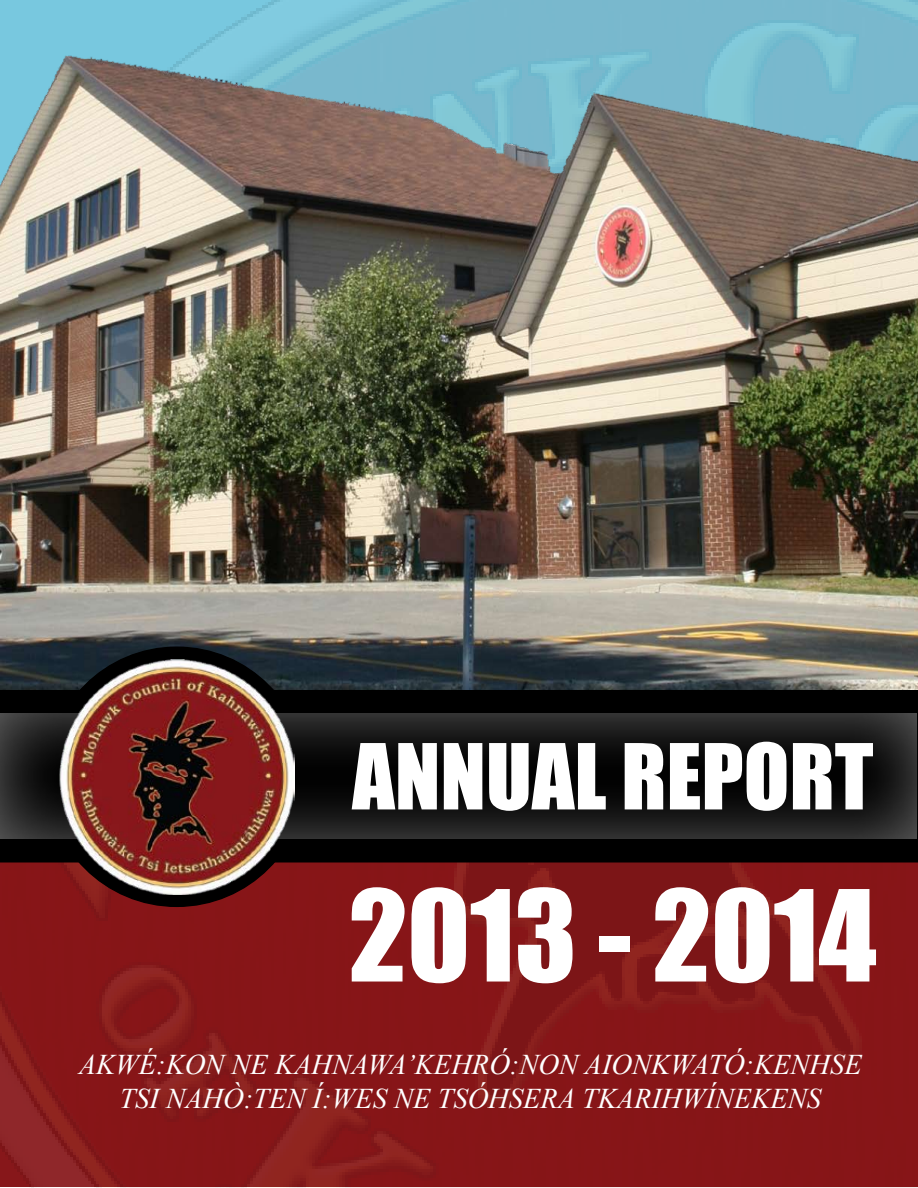
<style>
.page{position:relative;width:918px;height:1188px;background:#fff}
.page>*{position:absolute;margin:0;border:0;box-sizing:border-box;transform-origin:0 0}
.t1{font:117px "Impact";color:#fff}
.t2{font:84px "Impact";color:#fff}
.t3{font:italic 28.5px/34.2px "Times New Roman";color:#fff;text-align:center}
</style>
<div class="page">
<img style="left:0;top:0;width:917px;height:1188px">
<img style="left:0;top:10px;width:918px;height:680px">
<div style="left:1px;top:691px;width:916px;height:171px;background:#000"></div>
<div style="left:0;top:690px;width:918px;height:172px;border:2px solid #000"></div>
<div style="left:47px;top:647px;width:259px;height:259px;background:#000;border-radius:50%"></div>
<div style="left:0;top:711px;width:918px;height:129px;background:#fff;opacity:.42"></div>
<img style="left:59px;top:659px;width:235px;height:235px">
<h2 class="t2" style="left:352px;top:711px;width:523px">ANNUAL REPORT</h2>
<h1 class="t1" style="left:349px;top:845px;width:530px">2013 - 2014</h1>
<p class="t3" style="left:79px;top:1047px;width:785px">AKWÉ:KON NE KAHNAWA’KEHRÓ:NON AIONKWATÓ:KENHSE<br>TSI NAHÒ:TEN Í:WES NE TSÓHSERA TKARIHWÍNEKENS</p>
</div>
